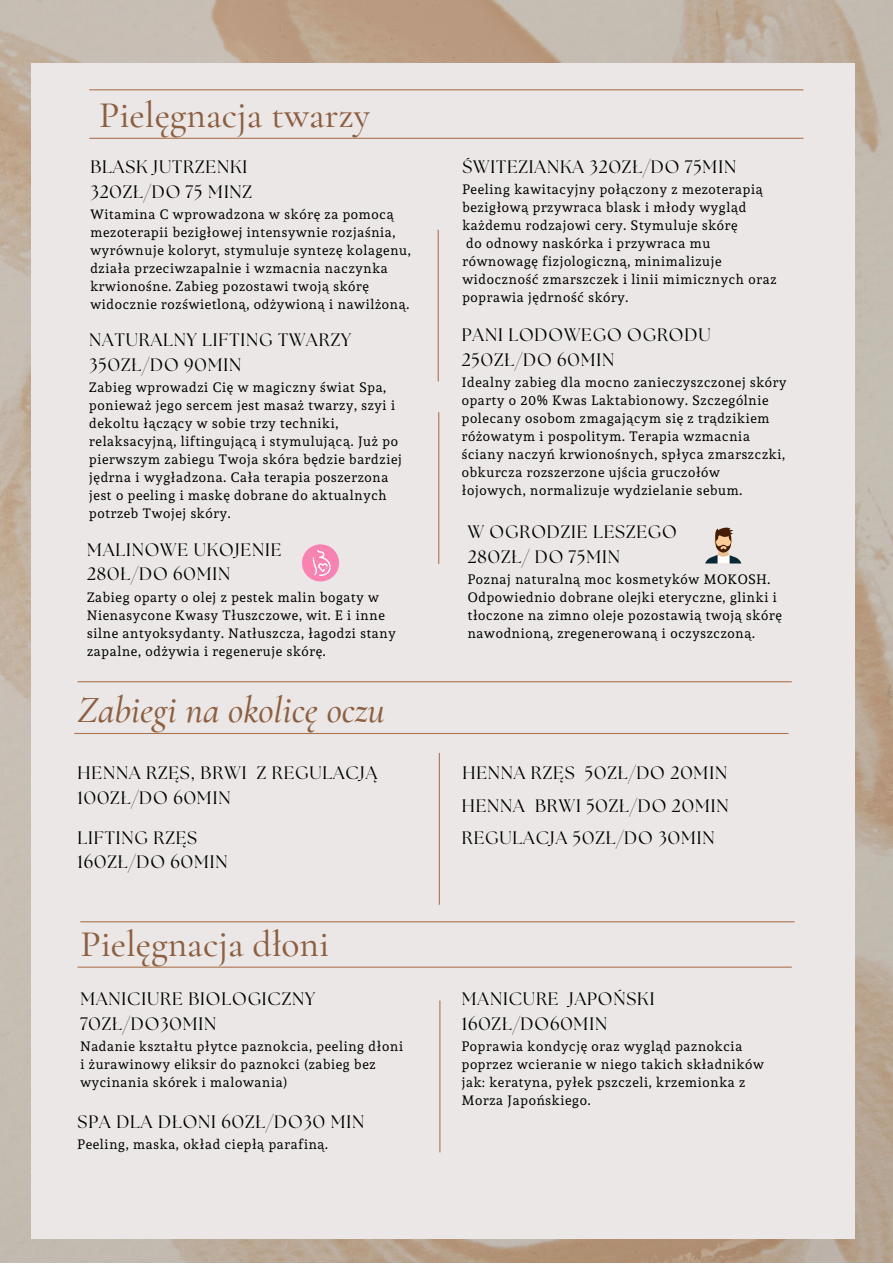
<style>
.page{position:relative;width:893px;height:1264px;background:#fff}
.page>*{position:absolute;margin:0;border:0;box-sizing:border-box;transform-origin:0 0}
.t1{font:500 37.35px "Cormorant Garamond";color:#8d5f41}
.t2{font:italic 500 37.35px "Cormorant Garamond";color:#8d5f41}
.t3{font:18px/24.8px "The Seasons";letter-spacing:.05em;color:#000}
.t4{font:13.5px/18px "Andada";letter-spacing:.05em;color:#000}
.s1{font-family:"Noto Sans"}
</style>
<div class="page">
<img style="left:0;top:0;width:892px;height:1262px">
<div style="left:32px;top:63px;width:822px;height:1175px;background:#ebe7e6"></div>
<hr style="left:89px;top:89px;width:714px;height:1px;background:#ad7550">
<hr style="left:437px;top:230px;width:2px;height:151px;background:#ad7550">
<hr style="left:77px;top:681px;width:714px;height:1px;background:#ad7550">
<hr style="left:80px;top:921px;width:714px;height:1px;background:#ad7550">
<hr style="left:439px;top:753px;width:1px;height:151px;background:#ad7550">
<hr style="left:89px;top:138px;width:714px;height:1px;background:#ad7550">
<svg style="left:705px;top:527px;width:36px;height:36px"></svg>
<div style="left:302px;top:544px;width:37px;height:37px;background:#fa82b2;border-radius:50%"></div>
<svg style="left:312px;top:549px;width:22px;height:27px"></svg>
<hr style="left:74px;top:733px;width:714px;height:1px;background:#ad7550">
<hr style="left:77px;top:966px;width:714px;height:1px;background:#ad7550">
<hr style="left:438px;top:412px;width:1px;height:152px;background:#ad7550">
<hr style="left:439px;top:1000px;width:1px;height:152px;background:#ad7550">
<p class="t1" style="left:99px;top:92px;width:272px">Pielęgnacja twarzy</p>
<p class="t3" style="left:90px;top:156px;width:158px">BLASK JUTRZENKI</p>
<p class="t3" style="left:90px;top:180px;width:163px">320ZŁ/DO 75 MINZ</p>
<p class="t4" style="left:90px;top:205px;width:322px">Witamina C wprowadzona w skórę za pomocą mezoterapii bezigłowej intensywnie rozjaśnia, wyrównuje koloryt, stymuluje syntezę kolagenu, działa przeciwzapalnie i wzmacnia naczynka krwionośne. Zabieg pozostawi twoją skórę widocznie rozświetloną, odżywioną i nawilżoną.</p>
<p class="t3" style="left:89px;top:329px;width:263px">NATURALNY LIFTING TWARZY</p>
<p class="t3" style="left:89px;top:354px;width:153px">350ZŁ/DO 90MIN</p>
<p class="t4" style="left:89px;top:378px;width:314px">Zabieg wprowadzi Cię w magiczny świat Spa, ponieważ jego sercem jest masaż twarzy, szyi i dekoltu łączący w sobie trzy techniki, relaksacyjną, liftingującą i stymulującą. Już po pierwszym zabiegu Twoja skóra będzie bardziej jędrna i wygładzona. Cała terapia poszerzona jest o peeling i maskę dobrane do aktualnych potrzeb Twojej skóry.</p>
<p class="t3" style="left:87px;top:538px;width:196px">MALINOWE UKOJENIE</p>
<p class="t3" style="left:87px;top:563px;width:145px">280Ł/DO 60MIN</p>
<p class="t4" style="left:87px;top:588px;width:310px">Zabieg oparty o olej z pestek malin bogaty w Nienasycone Kwasy Tłuszczowe, wit. E i inne silne antyoksydanty. Natłuszcza, łagodzi stany zapalne, odżywia i regeneruje skórę.</p>
<p class="t2" style="left:78px;top:687px;width:309px">Zabiegi na okolicę oczu</p>
<p class="t3" style="left:78px;top:762px;width:301px">HENNA RZĘS, BRWI Z REGULACJĄ</p>
<p class="t3" style="left:78px;top:786px;width:154px">100ZŁ/DO 60MIN</p>
<p class="t3" style="left:78px;top:826px;width:121px">LIFTING RZĘS</p>
<p class="t3" style="left:78px;top:851px;width:151px">160ZŁ/DO 60MIN</p>
<p class="t1" style="left:80px;top:921px;width:250px">Pielęgnacja dłoni</p>
<p class="t3" style="left:80px;top:987px;width:236px">MANICIURE BIOLOGICZNY<br>70ZŁ/DO30MIN</p>
<p class="t4" style="left:80px;top:1037px;width:324px">Nadanie kształtu płytce paznokcia, peeling dłoni i żurawinowy eliksir do paznokci (zabieg bez wycinania skórek i malowania)</p>
<p class="t3" style="left:78px;top:1110px;width:288px">SPA DLA DŁONI 60ZŁ/DO30 MIN</p>
<p class="t4" style="left:78px;top:1135px;width:252px">Peeling, maska, okład ciepłą parafiną.</p>
<p class="t3" style="left:462px;top:156px;width:275px">ŚWITEZIANKA 320ZŁ/DO 75MIN</p>
<p class="t4" style="left:462px;top:181px;width:302px">Peeling kawitacyjny połączony z mezoterapią bezigłową przywraca blask i młody wygląd każdemu rodzajowi cery. Stymuluje skórę</p>
<p class="t4" style="left:462px;top:234px;width:315px">do odnowy naskórka i przywraca mu równowagę fizjologiczną, minimalizuje widoczność zmarszczek i linii mimicznych oraz poprawia jędrność skóry.</p>
<p class="t3" style="left:461px;top:323px;width:250px">PANI LODOWEGO OGRODU<br>250ZŁ/DO 60MIN</p>
<p class="t4" style="left:461px;top:373px;width:326px">Idealny zabieg dla mocno zanieczyszczonej skóry oparty o 20<span class="s1">%</span> Kwas Laktabionowy. Szczególnie polecany osobom zmagającym się z trądzikiem różowatym i pospolitym. Terapia wzmacnia ściany naczyń krwionośnych, spłyca zmarszczki, obkurcza rozszerzone ujścia gruczołów łojowych, normalizuje wydzielanie sebum.</p>
<p class="t3" style="left:467px;top:520px;width:210px">W OGRODZIE LESZEGO</p>
<p class="t3" style="left:467px;top:545px;width:154px">280ZŁ/ DO 75MIN</p>
<p class="t4" style="left:467px;top:570px;width:315px">Poznaj naturalną moc kosmetyków MOKOSH.<br>Odpowiednio dobrane olejki eteryczne, glinki i tłoczone na zimno oleje pozostawią twoją skórę nawodnioną, zregenerowaną i oczyszczoną.</p>
<p class="t3" style="left:462px;top:762px;width:266px">HENNA RZĘS 50ZŁ/DO 20MIN</p>
<p class="t3" style="left:461px;top:794px;width:268px">HENNA BRWI 50ZŁ/DO 20MIN</p>
<p class="t3" style="left:461px;top:826px;width:254px">REGULACJA 50ZŁ/DO 30MIN</p>
<p class="t3" style="left:461px;top:987px;width:194px">MANICURE JAPOŃSKI<br>160ZŁ/DO60MIN</p>
<p class="t4" style="left:461px;top:1037px;width:304px">Poprawia kondycję oraz wygląd paznokcia poprzez wcieranie w niego takich składników jak: keratyna, pyłek pszczeli, krzemionka z Morza Japońskiego.</p>
</div>
